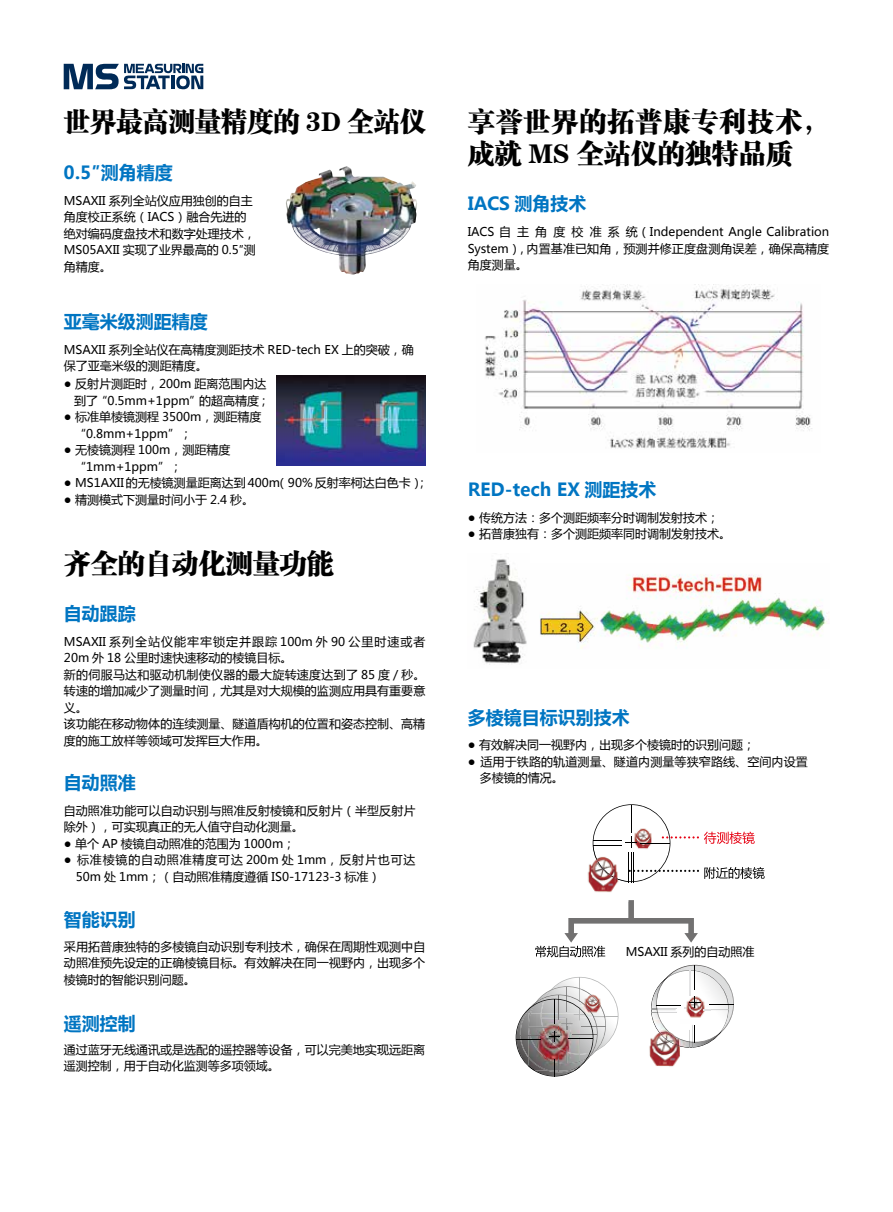
<style>
.page{position:relative;width:893px;height:1212px;background:#fff}
.page>*{position:absolute;margin:0;border:0;box-sizing:border-box;transform-origin:0 0}
.t1{font:27px/32.4px "FZCSJW GB1 0";letter-spacing:.035em;color:#000}
.t2{font:27px "FZCSJW GB1 0";color:#000}
.t3{font:700 18px "Microsoft Ya Hei";color:#0075c2}
.t4{font:12px/16.5px "Microsoft Ya Hei";color:#000}
</style>
<div class="page">
<img style="left:286px;top:166px;width:131px;height:109px">
<img style="left:276px;top:375px;width:149px;height:90px">
<img style="left:484px;top:285px;width:328px;height:164px">
<img style="left:540px;top:574px;width:289px;height:75px">
<img style="left:473px;top:559px;width:54px;height:106px">
<svg style="left:535px;top:900px;width:163px;height:57px"></svg>
<img style="left:649px;top:1038px;width:31px;height:29px">
<svg style="left:651px;top:965px;width:83px;height:83px"></svg>
<svg style="left:516px;top:977px;width:102px;height:99px"></svg>
<img style="left:578px;top:846px;width:50px;height:56px">
<svg style="left:593px;top:804px;width:172px;height:78px"></svg>
<svg style="left:64px;top:64px;width:139px;height:25px"></svg>
<h1 class="t2" style="left:64px;top:106px;width:364px">世界最高测量精度的 3D 全站仪</h1>
<h2 class="t3" style="left:64px;top:160px;width:110px">0.5″测角精度</h2>
<p class="t4" style="left:64px;top:192px;width:193px">MSAXII 系列全站仪应用独创的自主角度校正系统（IACS）融合先进的绝对编码度盘技术和数字处理技术，<br>MS05AXII 实现了业界最高的 0.5″测角精度。</p>
<h2 class="t3" style="left:64px;top:309px;width:145px">亚毫米级测距精度</h2>
<p class="t4" style="left:64px;top:341px;width:352px">MSAXII 系列全站仪在高精度测距技术 RED-tech EX 上的突破，确保了亚毫米级的测距精度。</p>
<p class="t4" style="left:64px;top:375px;width:208px;text-align:right">● 反射片测距时，200m 距离范围内达到了“0.5mm+1ppm”的超高精度；</p>
<p class="t4" style="left:74px;top:408px;width:189px;text-indent:-10px">● 标准单棱镜测程 3500m，测距精度“0.8mm+1ppm”；</p>
<p class="t4" style="left:74px;top:441px;width:158px;text-indent:-10px">● 无棱镜测程 100m，测距精度“1mm+1ppm”；</p>
<p class="t4" style="left:64px;top:474px;width:366px">● MS1AXII 的无棱镜测量距离达到 400m（90% 反射率柯达白色卡）；</p>
<p class="t4" style="left:64px;top:491px;width:192px">● 精测模式下测量时间小于 2.4 秒。</p>
<h1 class="t2" style="left:64px;top:548px;width:271px">齐全的自动化测量功能</h1>
<h2 class="t3" style="left:64px;top:601px;width:73px">自动跟踪</h2>
<p class="t4" style="left:64px;top:633px;width:363px">MSAXII 系列全站仪能牢牢锁定并跟踪 100m 外 90 公里时速或者<br>20m 外 18 公里时速快速移动的棱镜目标。<br>新的伺服马达和驱动机制使仪器的最大旋转速度达到了 85 度 / 秒。转速的增加减少了测量时间，尤其是对大规模的监测应用具有重要意义。<br>该功能在移动物体的连续测量、隧道盾构机的位置和姿态控制、高精度的施工放样等领域可发挥巨大作用。</p>
<h2 class="t3" style="left:64px;top:770px;width:73px">自动照准</h2>
<p class="t4" style="left:64px;top:802px;width:353px">自动照准功能可以自动识别与照准反射棱镜和反射片（半型反射片除外），可实现真正的无人值守自动化测量。</p>
<p class="t4" style="left:64px;top:835px;width:233px">● 单个 AP 棱镜自动照准的范围为 1000m；</p>
<p class="t4" style="left:76px;top:851px;width:341px;text-indent:-12px">● 标准棱镜的自动照准精度可达 200m 处 1mm，反射片也可达<br>50m 处 1mm；（自动照准精度遵循 IS0-17123-3 标准）</p>
<h2 class="t3" style="left:64px;top:907px;width:73px">智能识别</h2>
<p class="t4" style="left:64px;top:938px;width:363px;text-align:justify">采用拓普康独特的多棱镜自动识别专利技术，确保在周期性观测中自动照准预先设定的正确棱镜目标。有效解决在同一视野内，出现多个棱镜时的智能识别问题。</p>
<h2 class="t3" style="left:64px;top:1011px;width:73px">遥测控制</h2>
<p class="t4" style="left:64px;top:1041px;width:363px">通过蓝牙无线通讯或是选配的遥控器等设备，可以完美地实现远距离遥测控制，用于自动化监测等多项领域。</p>
<h1 class="t1" style="left:468px;top:106px;width:363px">享誉世界的拓普康专利技术，成就 MS 全站仪的独特品质</h1>
<h2 class="t3" style="left:468px;top:191px;width:120px">IACS 测角技术</h2>
<p class="t4" style="left:468px;top:223px;width:363px;text-align:justify">IACS 自主角度校准系统（Independent Angle Calibration System）, 内置基准已知角，预测并修正度盘测角误差，确保高精度角度测量。</p>
<h2 class="t3" style="left:468px;top:477px;width:190px">RED-tech EX 测距技术</h2>
<p class="t4" style="left:468px;top:509px;width:253px">● 传统方法：多个测距频率分时调制发射技术；</p>
<p class="t4" style="left:468px;top:525px;width:265px">● 拓普康独有：多个测距频率同时调制发射技术。</p>
<h2 class="t3" style="left:468px;top:705px;width:163px">多棱镜目标识别技术</h2>
<p class="t4" style="left:468px;top:736px;width:289px">● 有效解决同一视野内，出现多个棱镜时的识别问题；</p>
<p class="t4" style="left:480px;top:753px;width:330px;text-indent:-12px">● 适用于铁路的轨道测量、隧道内测量等狭窄路线、空间内设置多棱镜的情况。</p>
<p class="t4" style="left:626px;top:943px;width:130px">MSAXII 系列的自动照准</p>
</div>
